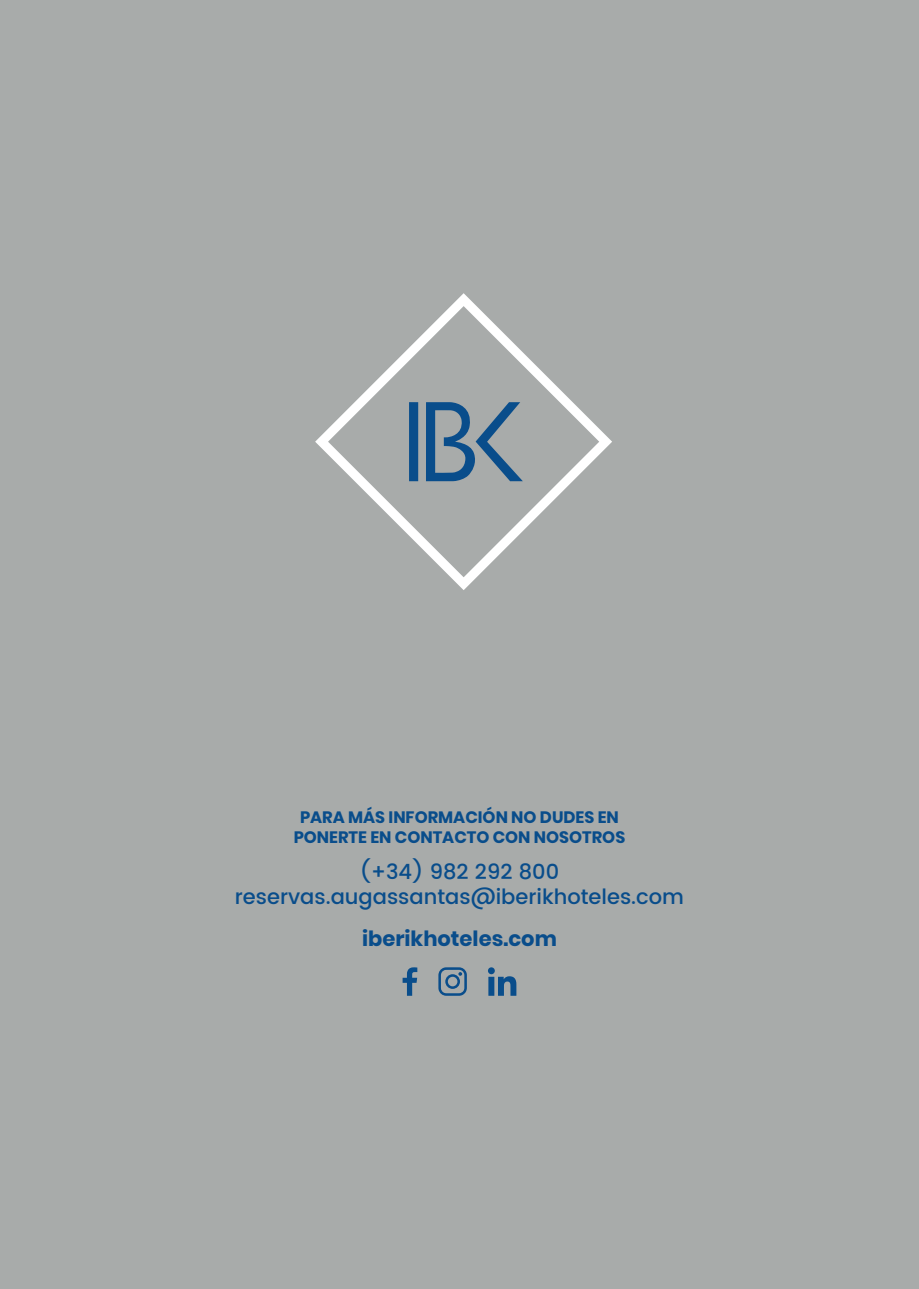
<style>
.page{position:relative;width:919px;height:1289px;background:#fff}
.page>*{position:absolute;margin:0;border:0;box-sizing:border-box;transform-origin:0 0}
.t1{font:500 21px/25.2px "Poppins";color:#094d8b;text-align:center}
.t2{font:700 21px "Poppins";color:#094d8b}
.t3{font:700 16.5px/19.8px "Poppins";color:#094d8b;text-align:center}
</style>
<div class="page">
<div style="left:0;top:0;width:918px;height:1288px;background:#a8abaa"></div>
<svg style="left:315px;top:293px;width:297px;height:297px"></svg>
<svg style="left:426px;top:402px;width:97px;height:79px"></svg>
<div style="left:409px;top:402px;width:9px;height:79px;background:#094d8b"></div>
<svg style="left:402px;top:967px;width:15px;height:28px"></svg>
<svg style="left:438px;top:967px;width:29px;height:28px"></svg>
<svg style="left:488px;top:976px;width:28px;height:19px"></svg>
<div style="left:488px;top:967px;width:7px;height:7px;background:#094d8b;border-radius:50%"></div>
<p class="t3" style="left:294px;top:807px;width:333px">PARA MÁS INFORMACIÓN NO DUDES EN<br>PONERTE EN CONTACTO CON NOSOTROS</p>
<p class="t1" style="left:235px;top:859px;width:450px">(+34) 982 292 800 reservas.augassantas@iberikhoteles.com</p>
<p class="t2" style="left:362px;top:926px;width:196px">iberikhoteles.com</p>
</div>
